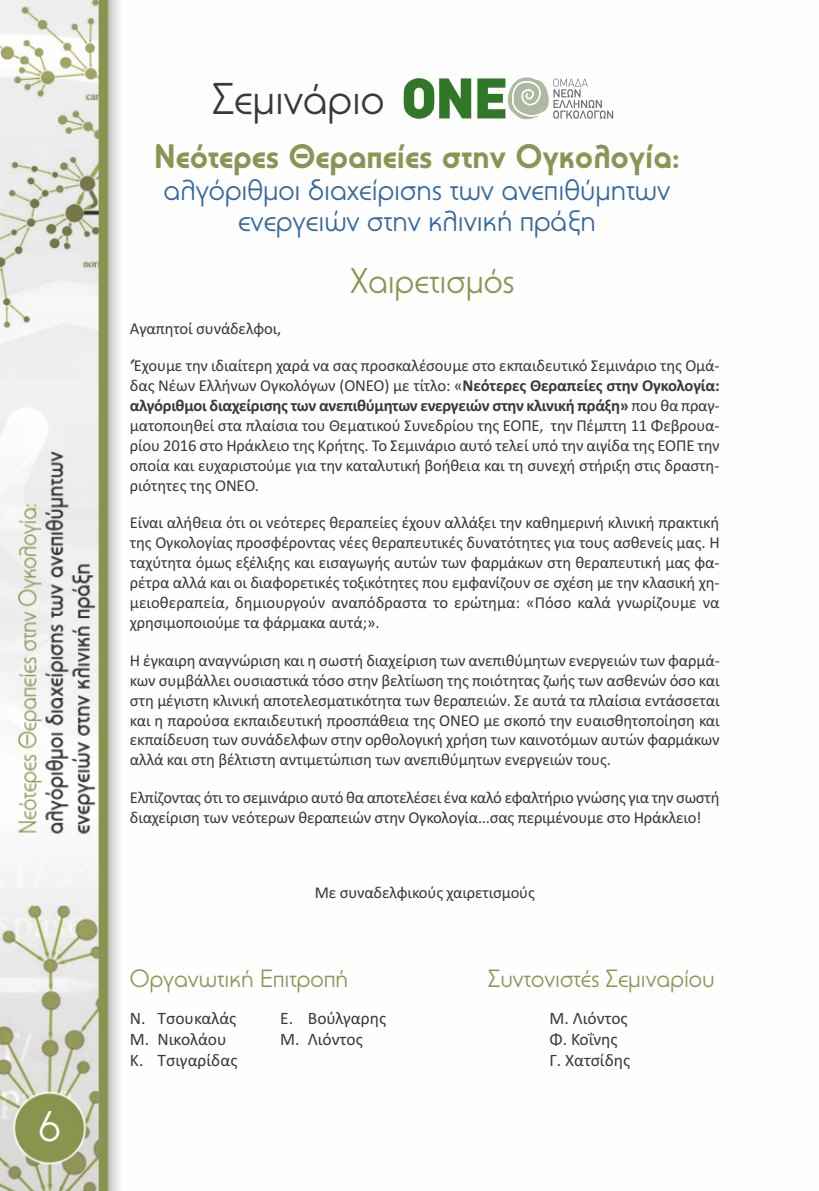
<style>
.page{position:relative;width:819px;height:1191px;background:#fff}
.page>*{position:absolute;margin:0;border:0;box-sizing:border-box;transform-origin:0 0}
.t1{font:43.75px "PF Universal";color:#39383a}
.t2{font:42px "PF Universal";color:#fff}
.t3{font:35px "PF Universal";color:#899552}
.t4{font:700 33.25px "PF Universal";color:#899552}
.t5{font:29.75px/31.5px "PF Universal";color:#3167a0;text-align:center}
.t6{font:24.5px "PF Universal";color:#899552}
.t7{font:17.5px/21px "Calibri";color:#39383a}
.t8{font:16.62px/19.9px "Calibri";letter-spacing:-.01em;color:#39383a;text-align:justify}
.s1{font-weight:700}
</style>
<div class="page">
<img style="left:0;top:0;width:614px;height:1191px">
<svg style="left:403px;top:78px;width:68px;height:41px"></svg>
<svg style="left:477px;top:77px;width:136px;height:42px"></svg>
<h2 class="t2" style="left:39px;top:1101px;width:24px">6</h2>
<h1 class="t1" style="left:212px;top:73px;width:173px">Σεμινάριο</h1>
<h3 class="t4" style="left:154px;top:137px;width:528px">Νεότερες Θεραπείες στην Ογκολογία:</h3>
<h3 class="t5" style="left:163px;top:173px;width:508px">αλγόριθμοι διαχείρισης των ανεπιθύμητων ενεργειών στην κλινική πράξη</h3>
<h3 class="t3" style="left:350px;top:260px;width:166px">Χαιρετισμός</h3>
<p class="t8" style="left:130px;top:319px;width:153px">Αγαπητοί συνάδελφοι,</p>
<p class="t8" style="left:130px;top:357px;width:591px">‘Έχουμε την ιδιαίτερη χαρά να σας προσκαλέσουμε στο εκπαιδευτικό Σεμινάριο της Ομά&shy;δας Νέων Ελλήνων Ογκολόγων (ΟΝΕΟ) με τίτλο: «<span class="s1">Νεότερες Θεραπείες στην Ογκολογία: αλγόριθμοι διαχείρισης των ανεπιθύμητων ενεργειών στην κλινική πράξη»</span> που θα πραγ&shy;ματοποιηθεί στα πλαίσια του Θεματικού Συνεδρίου της ΕΟΠΕ, την Πέμπτη 11 Φεβρουα&shy;ρίου 2016 στο Ηράκλειο της Κρήτης. Το Σεμινάριο αυτό τελεί υπό την αιγίδα της ΕΟΠΕ την οποία και ευχαριστούμε για την καταλυτική βοήθεια και τη συνεχή στήριξη στις δραστη&shy;ριότητες της ΟΝΕΟ.</p>
<p class="t8" style="left:130px;top:514px;width:591px">Είναι αλήθεια ότι οι νεότερες θεραπείες έχουν αλλάξει την καθημερινή κλινική πρακτική της Ογκολογίας προσφέροντας νέες θεραπευτικές δυνατότητες για τους ασθενείς μας. Η ταχύτητα όμως εξέλιξης και εισαγωγής αυτών των φαρμάκων στη θεραπευτική μας φα&shy;ρέτρα αλλά και οι διαφορετικές τοξικότητες που εμφανίζουν σε σχέση με την κλασική χη&shy;μειοθεραπεία, δημιουργούν αναπόδραστα το ερώτημα: «Πόσο καλά γνωρίζουμε να χρησιμοποιούμε τα φάρμακα αυτά;».</p>
<p class="t8" style="left:130px;top:651px;width:591px">Η έγκαιρη αναγνώριση και η σωστή διαχείριση των ανεπιθύμητων ενεργειών των φαρμά&shy;κων συμβάλλει ουσιαστικά τόσο στην βελτίωση της ποιότητας ζωής των ασθενών όσο και στη μέγιστη κλινική αποτελεσματικότητα των θεραπειών. Σε αυτά τα πλαίσια εντάσσεται και η παρούσα εκπαιδευτική προσπάθεια της ΟΝΕΟ με σκοπό την ευαισθητοποίηση και εκπαίδευση των συνάδελφων στην ορθολογική χρήση των καινοτόμων αυτών φαρμάκων αλλά και στη βέλτιστη αντιμετώπιση των ανεπιθύμητων ενεργειών τους.</p>
<p class="t8" style="left:130px;top:788px;width:591px">Ελπίζοντας ότι το σεμινάριο αυτό θα αποτελέσει ένα καλό εφαλτήριο γνώσης για την σωστή διαχείριση των νεότερων θεραπειών στην Ογκολογία...σας περιμένουμε στο Ηράκλειο!</p>
<p class="t8" style="left:315px;top:883px;width:222px">Με συναδελφικούς χαιρετισμούς</p>
<h3 class="t6" style="left:130px;top:964px;width:220px">Οργανωτική Επιτροπή</h3>
<p class="t7" style="left:130px;top:1008px;width:109px">Ν. Τσουκαλάς<br>Μ. Νικολάου<br>Κ. Τσιγαρίδας</p>
<p class="t7" style="left:280px;top:1008px;width:108px">Ε. Βούλγαρης<br>Μ. Λιόντος</p>
<h3 class="t6" style="left:488px;top:964px;width:228px">Συντονιστές Σεμιναρίου</h3>
<p class="t7" style="left:549px;top:1008px;width:83px">Μ. Λιόντος<br>Φ. Κοΐνης<br>Γ. Χατσίδης</p>
</div>
